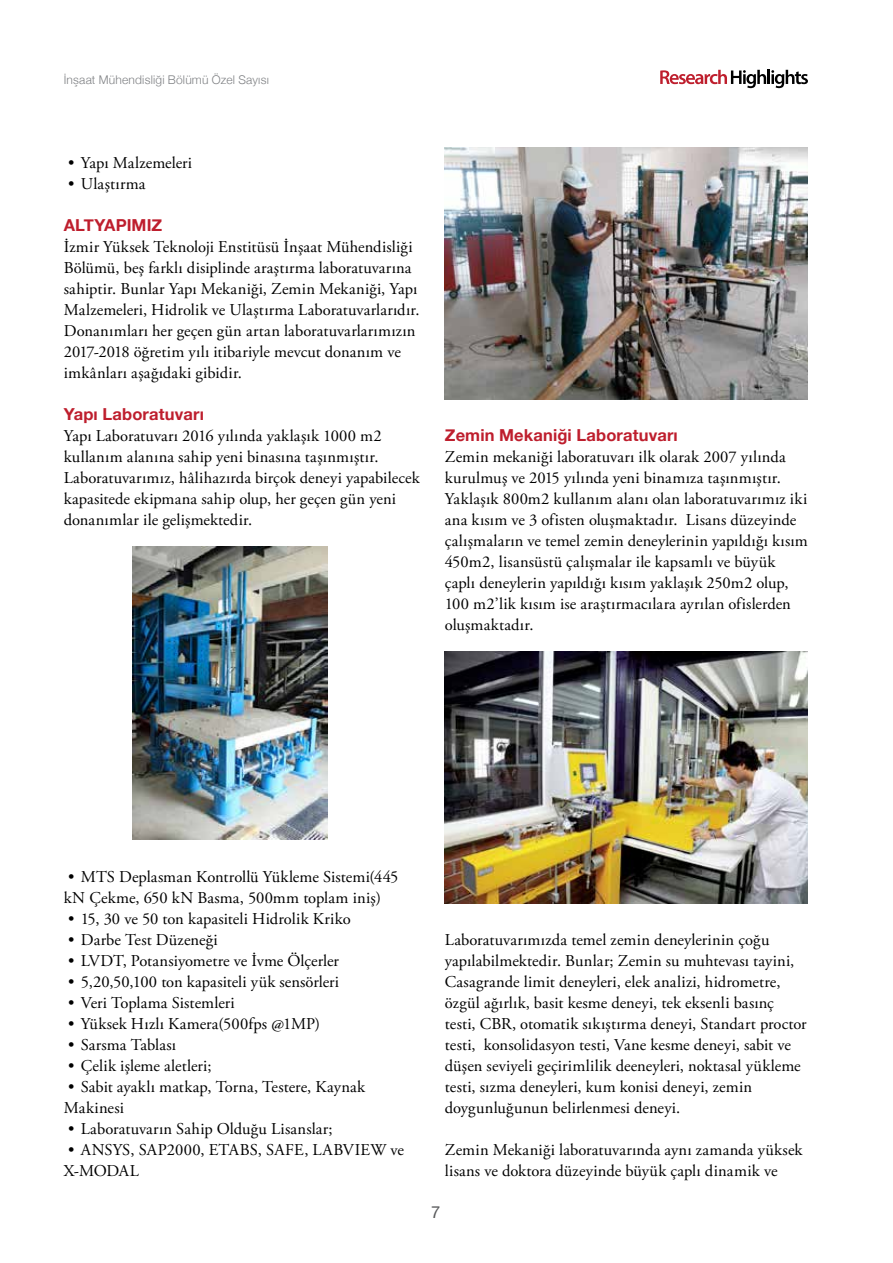
<style>
.page{position:relative;width:893px;height:1263px;background:#fff}
.page>*{position:absolute;margin:0;border:0;box-sizing:border-box;transform-origin:0 0}
.t1{font:16.5px/21px "Adobe Garamond Pro";letter-spacing:.005em;color:#000}
.t2{font:700 16.5px "Helvetica Neue";letter-spacing:.01em;color:#be1e2d}
.t3{font:16.5px "Helvetica Neue";color:#58595b}
.t4{font:300 12px "Helvetica Neue";letter-spacing:.015em;color:#808285}
</style>
<div class="page">
<svg style="left:660px;top:70px;width:148px;height:18px"></svg>
<img style="left:132px;top:546px;width:196px;height:293px">
<img style="left:445px;top:147px;width:363px;height:252px">
<img style="left:445px;top:651px;width:363px;height:252px">
<p class="t4" style="left:64px;top:70px;width:207px">İnşaat Mühendisliği Bölümü Özel Sayısı</p>
<p class="t1" style="left:68px;top:153px;width:126px">• Yapı Malzemeleri</p>
<p class="t1" style="left:68px;top:174px;width:79px">• Ulaştırma</p>
<p class="t2" style="left:64px;top:212px;width:100px">ALTYAPIMIZ</p>
<p class="t1" style="left:64px;top:237px;width:357px">İzmir Yüksek Teknoloji Enstitüsü İnşaat Mühendisliği Bölümü, beş farklı disiplinde araştırma laboratuvarına sahiptir. Bunlar Yapı Mekaniği, Zemin Mekaniği, Yapı Malzemeleri, Hidrolik ve Ulaştırma Laboratuvarlarıdır.<br>Donanımları her geçen gün artan laboratuvarlarımızın 2017-2018 öğretim yılı itibariyle mevcut donanım ve imkânları aşağıdaki gibidir.</p>
<p class="t2" style="left:64px;top:401px;width:142px">Yapı Laboratuvarı</p>
<p class="t1" style="left:64px;top:426px;width:357px">Yapı Laboratuvarı 2016 yılında yaklaşık 1000 m2 kullanım alanına sahip yeni binasına taşınmıştır.<br>Laboratuvarımız, hâlihazırda birçok deneyi yapabilecek kapasitede ekipmana sahip olup, her geçen gün yeni donanımlar ile gelişmektedir.</p>
<p class="t2" style="left:445px;top:422px;width:234px">Zemin Mekaniği Laboratuvarı</p>
<p class="t1" style="left:445px;top:447px;width:365px">Zemin mekaniği laboratuvarı ilk olarak 2007 yılında kurulmuş ve 2015 yılında yeni binamıza taşınmıştır.<br>Yaklaşık 800m2 kullanım alanı olan laboratuvarımız iki ana kısım ve 3 ofisten oluşmaktadır. Lisans düzeyinde çalışmaların ve temel zemin deneylerinin yapıldığı kısım 450m2, lisansüstü çalışmalar ile kapsamlı ve büyük çaplı deneylerin yapıldığı kısım yaklaşık 250m2 olup, 100 m2’lik kısım ise araştırmacılara ayrılan ofislerden oluşmaktadır.</p>
<p class="t1" style="left:64px;top:867px;width:336px">• MTS Deplasman Kontrollü Yükleme Sistemi(445 kN Çekme, 650 kN Basma, 500mm toplam iniş)</p>
<p class="t1" style="left:68px;top:909px;width:284px">• 15, 30 ve 50 ton kapasiteli Hidrolik Kriko</p>
<p class="t1" style="left:68px;top:930px;width:151px">• Darbe Test Düzeneği</p>
<p class="t1" style="left:68px;top:951px;width:272px">• LVDT, Potansiyometre ve İvme Ölçerler</p>
<p class="t1" style="left:68px;top:972px;width:273px">• 5,20,50,100 ton kapasiteli yük sensörleri</p>
<p class="t1" style="left:68px;top:993px;width:168px">• Veri Toplama Sistemleri</p>
<p class="t1" style="left:68px;top:1014px;width:254px">• Yüksek Hızlı Kamera(500fps @1MP)</p>
<p class="t1" style="left:68px;top:1035px;width:109px">• Sarsma Tablası</p>
<p class="t1" style="left:68px;top:1056px;width:145px">• Çelik işleme aletleri;</p>
<p class="t1" style="left:64px;top:1077px;width:303px">• Sabit ayaklı matkap, Torna, Testere, Kaynak<br>Makinesi</p>
<p class="t1" style="left:68px;top:1119px;width:266px">• Laboratuvarın Sahip Olduğu Lisanslar;</p>
<p class="t1" style="left:64px;top:1140px;width:342px">• ANSYS, SAP2000, ETABS, SAFE, LABVIEW ve<br>X-MODAL</p>
<p class="t1" style="left:445px;top:930px;width:363px">Laboratuvarımızda temel zemin deneylerinin çoğu yapılabilmektedir. Bunlar; Zemin su muhtevası tayini, Casagrande limit deneyleri, elek analizi, hidrometre, özgül ağırlık, basit kesme deneyi, tek eksenli basınç testi, CBR, otomatik sıkıştırma deneyi, Standart proctor testi, konsolidasyon testi, Vane kesme deneyi, sabit ve düşen seviyeli geçirimlilik deeneyleri, noktasal yükleme testi, sızma deneyleri, kum konisi deneyi, zemin doygunluğunun belirlenmesi deneyi.</p>
<p class="t1" style="left:445px;top:1140px;width:359px">Zemin Mekaniği laboratuvarında aynı zamanda yüksek lisans ve doktora düzeyinde büyük çaplı dinamik ve</p>
<p class="t3" style="left:431px;top:1200px;width:11px">7</p>
</div>
